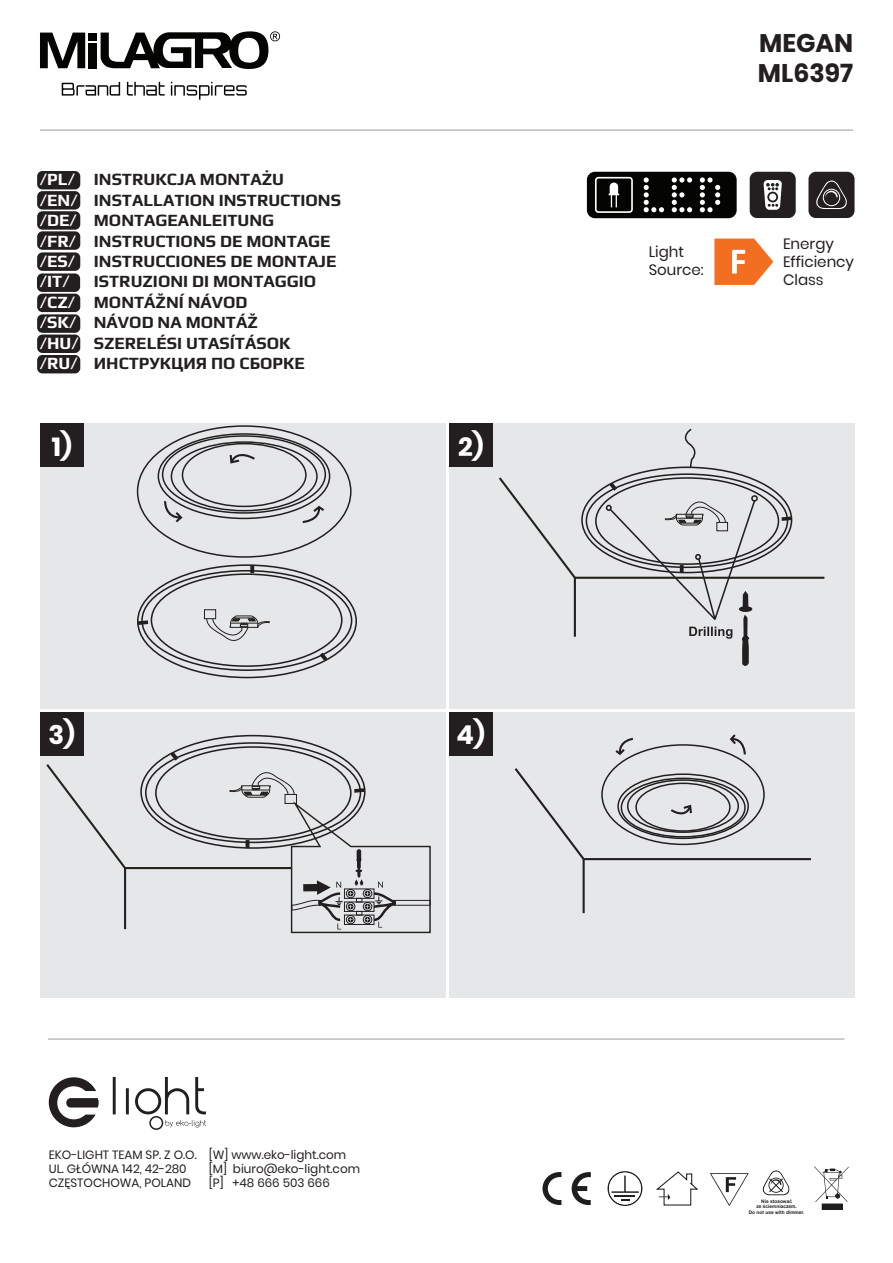
<style>
.page{position:relative;width:893px;height:1263px;background:#fff}
.page>*{position:absolute;margin:0;border:0;box-sizing:border-box;transform-origin:0 0}
.t1{font:700 26.1px "Poppins";color:#fff}
.t2{font:700 25.5px/30.6px "Poppins";color:#231f20}
.t3{font:700 16.95px/20.4px "Play";color:#231f20}
.t4{font:15px/18px "Poppins";color:#231f20}
.t5{font:12px/14.4px "Poppins";color:#231f20}
.t6{font:700 4.8px/5.4px "Arial";color:#201d1e;text-align:center}
.s1{color:#fff}
</style>
<div class="page">
<div style="left:37px;top:191px;width:43px;height:19px;background:#231f20;border-radius:5px"></div>
<div style="left:37px;top:211px;width:43px;height:19px;background:#231f20;border-radius:5px"></div>
<div style="left:37px;top:231px;width:43px;height:19px;background:#231f20;border-radius:5px"></div>
<div style="left:37px;top:252px;width:43px;height:19px;background:#231f20;border-radius:5px"></div>
<div style="left:37px;top:273px;width:43px;height:19px;background:#231f20;border-radius:5px"></div>
<div style="left:37px;top:294px;width:43px;height:18px;background:#231f20;border-radius:5px"></div>
<div style="left:37px;top:314px;width:43px;height:19px;background:#231f20;border-radius:5px"></div>
<div style="left:37px;top:335px;width:43px;height:18px;background:#231f20;border-radius:5px"></div>
<div style="left:37px;top:355px;width:43px;height:18px;background:#231f20;border-radius:5px"></div>
<div style="left:37px;top:171px;width:43px;height:18px;background:#231f20;border-radius:5px"></div>
<hr style="left:40px;top:129px;width:813px;height:2px;background:#bcbdc0">
<hr style="left:48px;top:1038px;width:796px;height:2px;background:#bcbdc0">
<svg style="left:572px;top:1172px;width:19px;height:33px"></svg>
<svg style="left:542px;top:1172px;width:19px;height:33px"></svg>
<svg style="left:762px;top:1170px;width:28px;height:25px"></svg>
<svg style="left:814px;top:1166px;width:35px;height:44px"></svg>
<svg style="left:40px;top:33px;width:45px;height:35px"></svg>
<div style="left:89px;top:43px;width:8px;height:25px;background:#040503"></div>
<div style="left:89px;top:33px;width:8px;height:7px;background:#040503"></div>
<svg style="left:62px;top:82px;width:58px;height:14px"></svg>
<svg style="left:127px;top:82px;width:38px;height:14px"></svg>
<svg style="left:171px;top:82px;width:76px;height:18px"></svg>
<svg style="left:101px;top:31px;width:179px;height:38px"></svg>
<div style="left:587px;top:172px;width:150px;height:46px;background:#040503;border-radius:8px"></div>
<div style="left:595px;top:177px;width:38px;height:36px;border:2px solid #fff;border-radius:3px"></div>
<svg style="left:609px;top:183px;width:10px;height:24px"></svg>
<svg style="left:644px;top:177px;width:20px;height:35px"></svg>
<svg style="left:672px;top:177px;width:20px;height:35px"></svg>
<svg style="left:700px;top:177px;width:20px;height:35px"></svg>
<div style="left:750px;top:172px;width:46px;height:46px;background:#231f20;border-radius:7px"></div>
<div style="left:808px;top:172px;width:46px;height:46px;background:#231f20;border-radius:7px"></div>
<svg style="left:763px;top:180px;width:19px;height:30px"></svg>
<svg style="left:816px;top:180px;width:31px;height:29px"></svg>
<div style="left:40px;top:712px;width:406px;height:286px;background:#e6e7e9"></div>
<div style="left:449px;top:712px;width:405px;height:286px;background:#e6e7e9"></div>
<div style="left:40px;top:423px;width:406px;height:286px;background:#e6e7e9"></div>
<div style="left:449px;top:423px;width:405px;height:286px;background:#e6e7e9"></div>
<hr style="left:583px;top:859px;width:2px;height:54px;background:#231f20">
<hr style="left:584px;top:858px;width:227px;height:2px;background:#231f20">
<svg style="left:514px;top:768px;width:73px;height:94px"></svg>
<hr style="left:124px;top:868px;width:2px;height:61px;background:#23221e">
<hr style="left:125px;top:867px;width:166px;height:2px;background:#23221e">
<svg style="left:46px;top:764px;width:82px;height:107px"></svg>
<hr style="left:574px;top:578px;width:2px;height:59px;background:#23221e">
<hr style="left:575px;top:577px;width:249px;height:2px;background:#23221e">
<svg style="left:499px;top:477px;width:79px;height:104px"></svg>
<svg style="left:164px;top:499px;width:20px;height:24px"></svg>
<svg style="left:229px;top:454px;width:26px;height:10px"></svg>
<svg style="left:301px;top:504px;width:23px;height:19px"></svg>
<svg style="left:684px;top:428px;width:12px;height:38px"></svg>
<div style="left:751px;top:495px;width:7px;height:7px;border:2px solid #231f20;border-radius:50%"></div>
<div style="left:151px;top:573px;width:192px;height:94px;border:2px solid #231f20;border-radius:50%"></div>
<svg style="left:137px;top:619px;width:12px;height:7px"></svg>
<svg style="left:250px;top:565px;width:4px;height:8px"></svg>
<svg style="left:318px;top:651px;width:11px;height:12px"></svg>
<div style="left:204px;top:609px;width:12px;height:10px;border:1px solid #231f20"></div>
<svg style="left:206px;top:615px;width:64px;height:26px"></svg>
<svg style="left:781px;top:515px;width:12px;height:7px"></svg>
<svg style="left:608px;top:481px;width:11px;height:11px"></svg>
<svg style="left:169px;top:751px;width:11px;height:11px"></svg>
<svg style="left:229px;top:768px;width:202px;height:272px"></svg>
<div style="left:40px;top:423px;width:44px;height:44px;background:#231f20"></div>
<div style="left:449px;top:423px;width:44px;height:44px;background:#231f20"></div>
<div style="left:40px;top:712px;width:44px;height:44px;background:#231f20"></div>
<div style="left:449px;top:712px;width:44px;height:44px;background:#231f20"></div>
<div style="left:158px;top:433px;width:172px;height:86px;border:2px solid #231f20;border-radius:50%"></div>
<div style="left:162px;top:435px;width:164px;height:79px;border:2px solid #231f20;border-radius:50%"></div>
<div style="left:182px;top:443px;width:125px;height:64px;border:2px solid #231f20;border-radius:50%"></div>
<div style="left:171px;top:441px;width:147px;height:70px;border:2px solid #231f20;border-radius:50%"></div>
<svg style="left:606px;top:498px;width:150px;height:708px"></svg>
<svg style="left:113px;top:1077px;width:3px;height:37px"></svg>
<svg style="left:126px;top:1088px;width:3px;height:26px"></svg>
<svg style="left:49px;top:1077px;width:49px;height:50px"></svg>
<svg style="left:135px;top:1077px;width:71px;height:53px"></svg>
<svg style="left:714px;top:239px;width:59px;height:46px"></svg>
<p class="t3" style="left:40px;top:168px;width:303px"><span class="s1">/PL/</span> INSTRUKCJA MONTAŻU<br><span class="s1">/EN/</span> INSTALLATION INSTRUCTIONS <span class="s1">/DE/</span> MONTAGEANLEITUNG<br><span class="s1">/FR/</span> INSTRUCTIONS DE MONTAGE <span class="s1">/ES/</span> INSTRUCCIONES DE MONTAJE <span class="s1">/IT/</span></p>
<p class="t3" style="left:40px;top:270px;width:278px;text-indent:54px">ISTRUZIONI DI MONTAGGIO <span class="s1">/CZ/</span> MONTÁŽNÍ NÁVOD<br><span class="s1">/SK/</span> NÁVOD NA MONTÁŽ<br><span class="s1">/HU/</span> SZERELÉSI UTASÍTÁSOK <span class="s1">/RU/</span> ИНСТРУКЦИЯ ПО СБОРКЕ</p>
<h1 class="t1" style="left:52px;top:431px;width:22px">1)</h1>
<h1 class="t1" style="left:458px;top:431px;width:27px">2)</h1>
<h1 class="t1" style="left:49px;top:720px;width:28px">3)</h1>
<h1 class="t1" style="left:457px;top:720px;width:30px">4)</h1>
<p class="t5" style="left:49px;top:1147px;width:150px">EKO-LIGHT TEAM SP. Z O.O.<br>UL. GŁÓWNA 142, 42-280<br>CZĘSTOCHOWA, POLAND</p>
<p class="t5" style="left:209px;top:1147px;width:153px">[W] www.eko-light.com [M] biuro@eko-light.com [P] +48 666 503 666</p>
<h2 class="t2" style="left:758px;top:27px;width:97px">MEGAN<br>ML6397</h2>
<p class="t4" style="left:649px;top:243px;width:56px">Light<br>Source:</p>
<p class="t4" style="left:783px;top:235px;width:73px">Energy<br>Efficiency<br>Class</p>
<p class="t6" style="left:749px;top:1199px;width:57px">Nie stosować<br>ze ściemniaczem.<br>Do not use with dimmer.</p>
</div>
